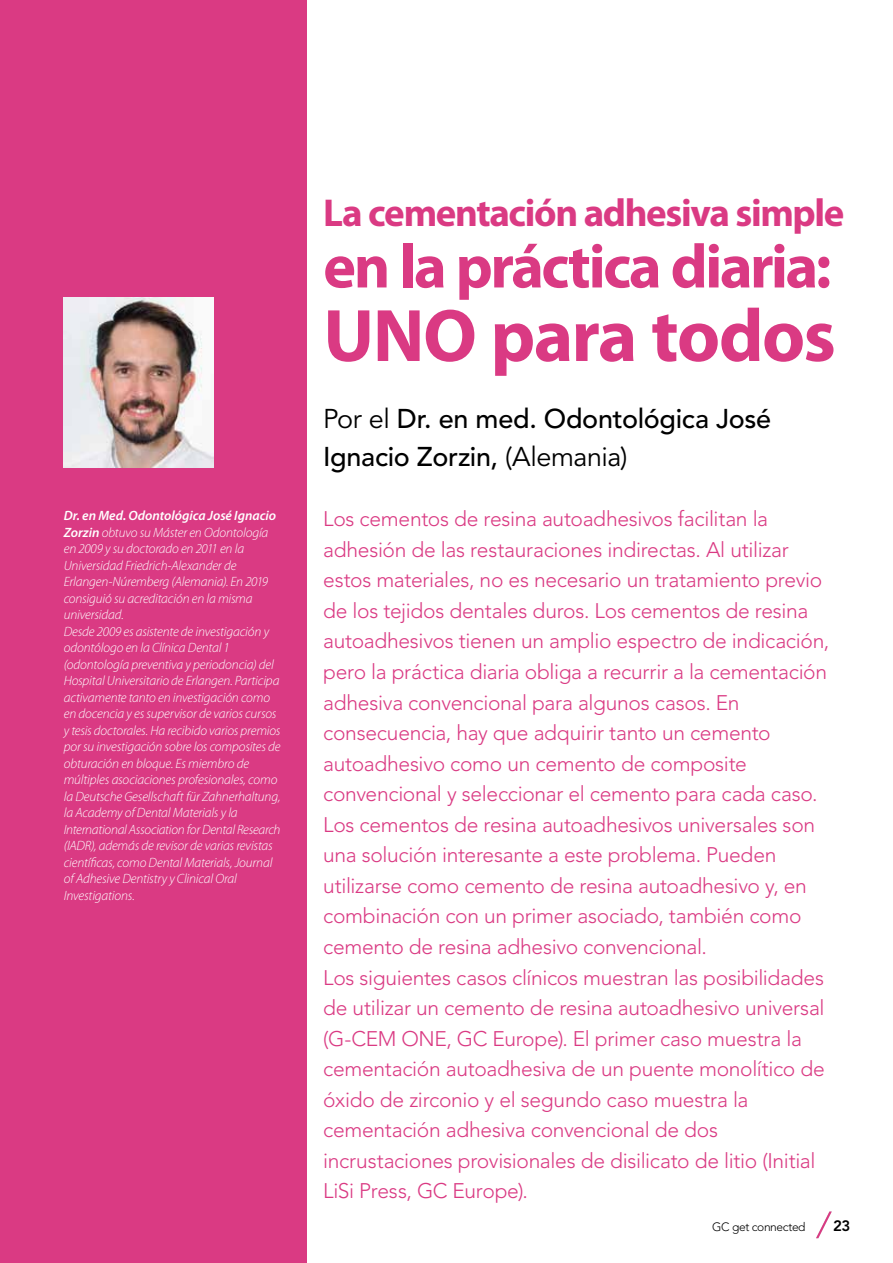
<style>
.page{position:relative;width:893px;height:1263px;background:#fff}
.page>*{position:absolute;margin:0;border:0;box-sizing:border-box;transform-origin:0 0}
.t1{font:700 75px "Myriad Pro";letter-spacing:-.02em;color:#da3a83}
.t2{font:700 62.25px "Myriad Pro";letter-spacing:-.04em;color:#da3a83}
.t3{font:700 39px "Myriad Pro";letter-spacing:-.035em;color:#da3a83}
.t4{font:500 27px/37.5px "Avenir LT Std";letter-spacing:-.01em;color:#000}
.t5{font:300 21px/30.6px "Avenir LT Std";letter-spacing:-.015em;color:#da3a83}
.t6{font:800 15px "Avenir LT Std";color:#000}
.t7{font:italic 300 13.5px/16.5px "Myriad Pro";letter-spacing:-.01em;color:#fff}
.t8{font:300 12px "Avenir LT Std";letter-spacing:-.03em;color:#000}
.s1{font-weight:400}
.s2{font-weight:600}
</style>
<div class="page">
<svg style="left:816px;top:1211px;width:16px;height:27px"></svg>
<div style="left:0;top:0;width:306px;height:1263px;background:#da3a83"></div>
<img style="left:64px;top:298px;width:150px;height:170px">
<h3 class="t3" style="left:323px;top:191px;width:523px">La cementación adhesiva simple</h3>
<h2 class="t2" style="left:323px;top:232px;width:510px">en la práctica diaria:</h2>
<h1 class="t1" style="left:323px;top:294px;width:514px">UNO para todos</h1>
<p class="t4" style="left:323px;top:401px;width:449px"><span class="s1">Por el</span> Dr. en med. Odontológica José<br>Ignacio Zorzin, <span class="s1">(Alemania)</span></p>
<p class="t7" style="left:64px;top:508px;width:218px"><span class="s2">Dr. en Med. Odontológica José Ignacio Zorzin</span> obtuvo su Máster en Odontología en 2009 y su doctorado en 2011 en la Universidad Friedrich-Alexander de Erlangen-Núremberg (Alemania). En 2019 consiguió su acreditación en la misma universidad.<br>Desde 2009 es asistente de investigación y odontólogo en la Clínica Dental 1 (odontología preventiva y periodoncia) del Hospital Universitario de Erlangen. Participa activamente tanto en investigación como en docencia y es supervisor de varios cursos y tesis doctorales. Ha recibido varios premios por su investigación sobre los composites de obturación en bloque. Es miembro de múltiples asociaciones profesionales, como la Deutsche Gesellschaft für Zahnerhaltung, la Academy of Dental Materials y la International Association for Dental Research (IADR), además de revisor de varias revistas científicas, como Dental Materials, Journal of Adhesive Dentistry y Clinical Oral Investigations.</p>
<p class="t5" style="left:323px;top:504px;width:507px">Los cementos de resina autoadhesivos facilitan la adhesión de las restauraciones indirectas. Al utilizar estos materiales, no es necesario un tratamiento previo de los tejidos dentales duros. Los cementos de resina autoadhesivos tienen un amplio espectro de indicación, pero la práctica diaria obliga a recurrir a la cementación adhesiva convencional para algunos casos. En consecuencia, hay que adquirir tanto un cemento autoadhesivo como un cemento de composite convencional y seleccionar el cemento para cada caso.<br>Los cementos de resina autoadhesivos universales son una solución interesante a este problema. Pueden utilizarse como cemento de resina autoadhesivo y, en combinación con un primer asociado, también como cemento de resina adhesivo convencional.<br>Los siguientes casos clínicos muestran las posibilidades de utilizar un cemento de resina autoadhesivo universal (G-CEM ONE, GC Europe). El primer caso muestra la cementación autoadhesiva de un puente monolítico de óxido de zirconio y el segundo caso muestra la cementación adhesiva convencional de dos incrustaciones provisionales de disilicato de litio (Initial LiSi Press, GC Europe).</p>
<p class="t8" style="left:712px;top:1219px;width:95px">GC get connected</p>
<p class="t6" style="left:833px;top:1216px;width:19px">23</p>
</div>
